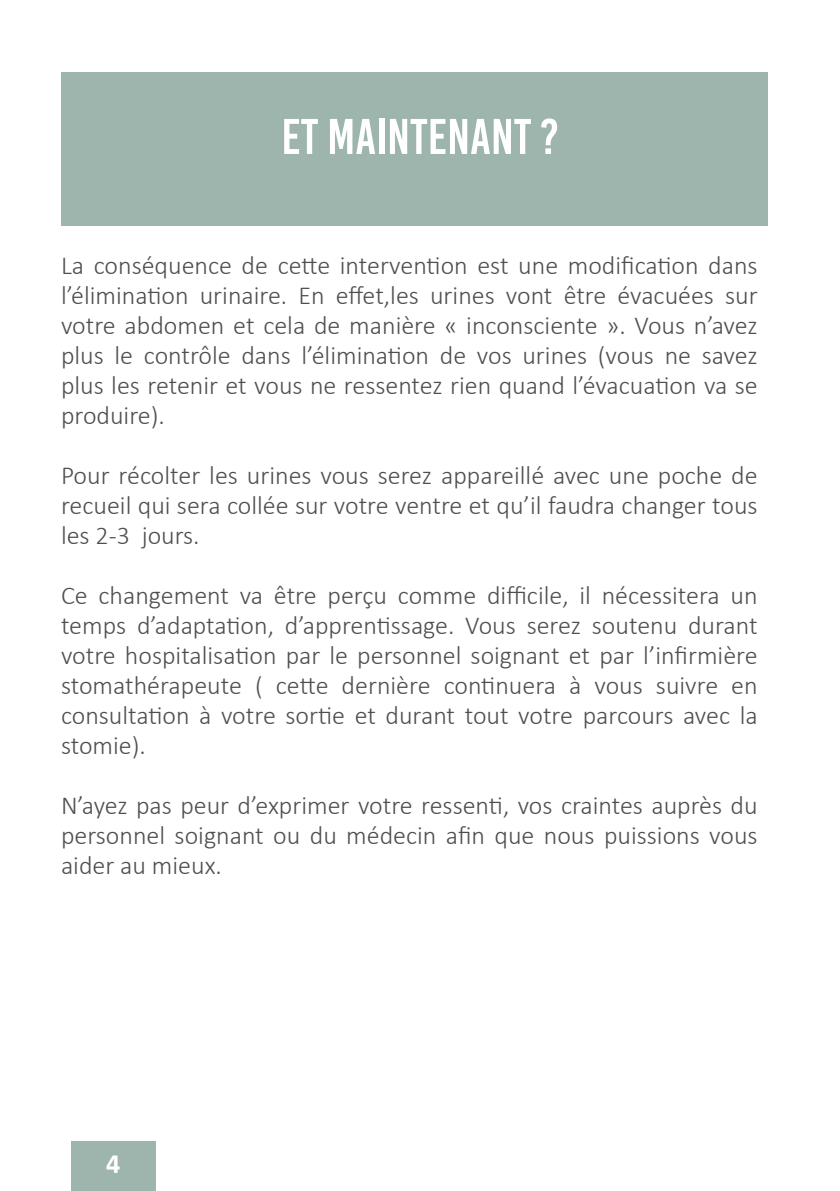
<style>
.page{position:relative;width:840px;height:1191px;background:#fff}
.page>*{position:absolute;margin:0;border:0;box-sizing:border-box;transform-origin:0 0}
.t1{font:50px "Bebas Kai";color:#fff}
.t2{font:700 28px "Calibri";color:#fff}
.Style_de_paragraphe{font:300 26px/30px "Calibri";color:#4e4f50;text-align:justify}
</style>
<div class="page">
<div style="left:71px;top:1141px;width:85px;height:50px;background:#9eb5ae"></div>
<div style="left:61px;top:72px;width:706px;height:153px;background:#9eb5ae"></div>
<p class="t1" style="left:281px;top:110px;width:279px">ET MAINTENANT ?</p>
<p class="Style_de_paragraphe" style="left:61px;top:250px;width:697px">La conséquence de cette intervention est une modification dans l’élimination urinaire. En effet,les urines vont être évacuées sur votre abdomen et cela de manière « inconsciente ». Vous n’avez plus le contrôle dans l’élimination de vos urines (vous ne savez plus les retenir et vous ne ressentez rien quand l’évacuation va se produire).</p>
<p class="Style_de_paragraphe" style="left:61px;top:460px;width:697px">Pour récolter les urines vous serez appareillé avec une poche de recueil qui sera collée sur votre ventre et qu’il faudra changer tous les 2-3 jours.</p>
<p class="Style_de_paragraphe" style="left:61px;top:580px;width:697px">Ce changement va être perçu comme difficile, il nécessitera un temps d’adaptation, d’apprentissage. Vous serez soutenu durant votre hospitalisation par le personnel soignant et par l’infirmière stomathérapeute ( cette dernière continuera à vous suivre en consultation à votre sortie et durant tout votre parcours avec la stomie).</p>
<p class="Style_de_paragraphe" style="left:61px;top:790px;width:697px">N’ayez pas peur d’exprimer votre ressenti, vos craintes auprès du personnel soignant ou du médecin afin que nous puissions vous aider au mieux.</p>
<p class="t2" style="left:106px;top:1144px;width:16px">4</p>
</div>
